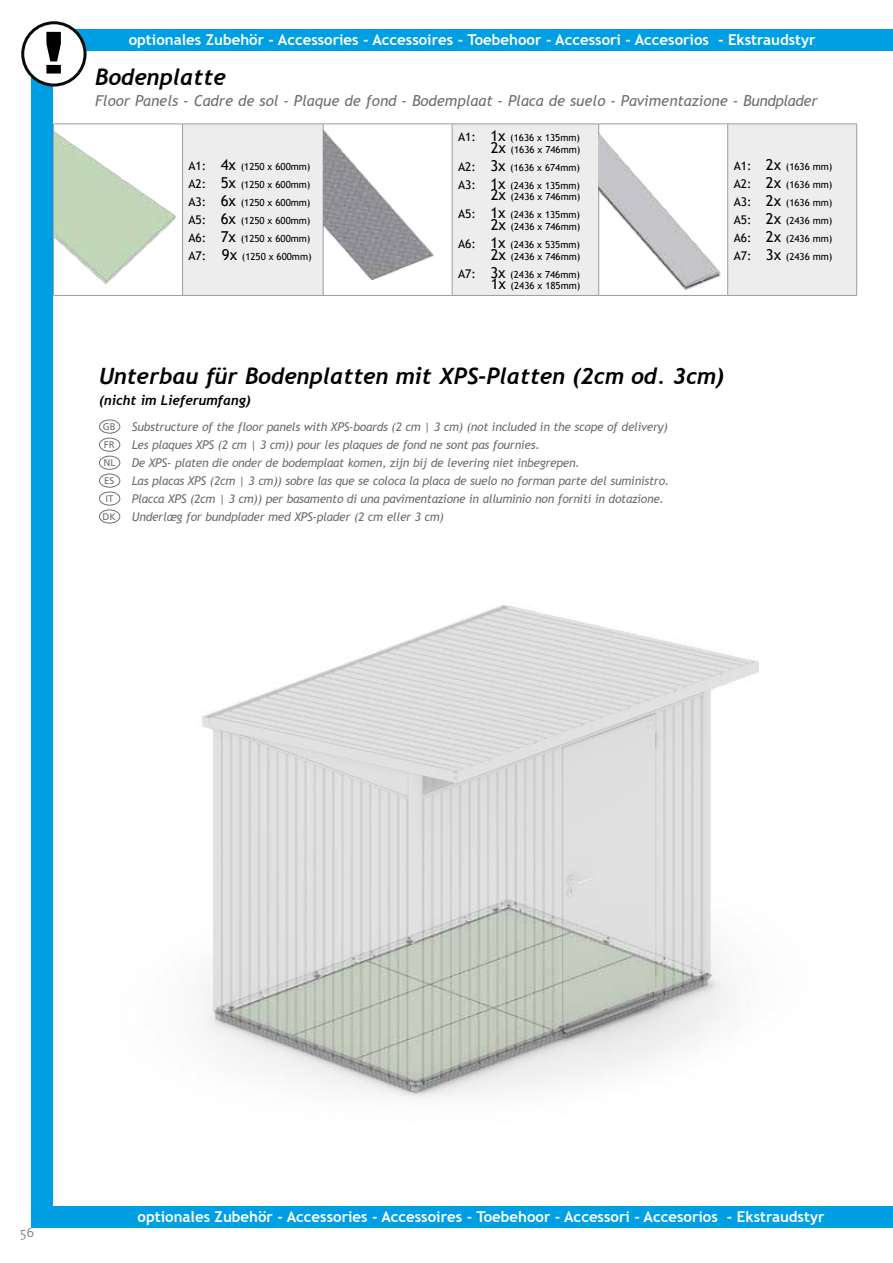
<style>
.page{position:relative;width:893px;height:1263px;background:#fff}
.page>*{position:absolute;margin:0;border:0;box-sizing:border-box;transform-origin:0 0}
.t1{font:italic 700 22.5px "Trebuchet";color:#000}
.t2{font:700 15px "Trebuchet MS";color:#fff}
.t3{font:italic 15px "Trebuchet MS";color:#706f6f}
.t4{font:italic 700 13.5px "Trebuchet";color:#000}
.t5{font:300 13.5px "The Sans";color:#706f6f}
.t6{font:italic 12px/18px "Trebuchet MS";letter-spacing:-.02em;color:#706f6f}
.t7{font:9.75px/18px "Trebuchet MS";color:#000;text-align:right}
.t8{font:9.75px/18.1px "Frutiger LT Std";color:#706f6f;text-align:justify}
.s1{font-size:12px}
.s2{font-size:15px}
</style>
<div class="page">
<div style="left:183px;top:125px;width:673px;height:170px;background:#ededed"></div>
<hr style="left:53px;top:124px;width:130px;height:1px;background:#9d9d9c">
<hr style="left:53px;top:124px;width:1px;height:171px;background:#9d9d9c">
<hr style="left:183px;top:124px;width:140px;height:1px;background:#9d9d9c">
<hr style="left:182px;top:124px;width:1px;height:171px;background:#9d9d9c">
<hr style="left:323px;top:124px;width:129px;height:1px;background:#9d9d9c">
<hr style="left:452px;top:124px;width:147px;height:1px;background:#9d9d9c">
<hr style="left:452px;top:124px;width:1px;height:171px;background:#9d9d9c">
<hr style="left:599px;top:124px;width:129px;height:1px;background:#9d9d9c">
<hr style="left:728px;top:124px;width:129px;height:1px;background:#9d9d9c">
<hr style="left:53px;top:295px;width:130px;height:1px;background:#9d9d9c">
<hr style="left:183px;top:295px;width:140px;height:1px;background:#9d9d9c">
<hr style="left:323px;top:295px;width:129px;height:1px;background:#9d9d9c">
<hr style="left:452px;top:295px;width:147px;height:1px;background:#9d9d9c">
<hr style="left:728px;top:295px;width:129px;height:1px;background:#9d9d9c">
<hr style="left:598px;top:124px;width:1px;height:171px;background:#9d9d9c">
<hr style="left:727px;top:124px;width:1px;height:171px;background:#9d9d9c">
<hr style="left:856px;top:124px;width:1px;height:171px;background:#9d9d9c">
<img style="left:54px;top:123px;width:127px;height:172px">
<img style="left:323px;top:123px;width:128px;height:173px">
<img style="left:599px;top:130px;width:129px;height:166px">
<div style="left:99px;top:420px;width:21px;height:13px;border:1px solid #706f6f;border-radius:50%"></div>
<div style="left:99px;top:438px;width:21px;height:13px;border:1px solid #706f6f;border-radius:50%"></div>
<div style="left:99px;top:456px;width:21px;height:13px;border:1px solid #706f6f;border-radius:50%"></div>
<div style="left:99px;top:492px;width:21px;height:13px;border:1px solid #706f6f;border-radius:50%"></div>
<div style="left:99px;top:474px;width:21px;height:13px;border:1px solid #706f6f;border-radius:50%"></div>
<img style="left:202px;top:605px;width:557px;height:493px">
<div style="left:31px;top:54px;width:21px;height:1173px;background:#009fe3"></div>
<div style="left:52px;top:29px;width:841px;height:22px;background:#009fe3"></div>
<div style="left:23px;top:23px;width:62px;height:62px;background:#fff;border-radius:50%"></div>
<div style="left:21px;top:21px;width:66px;height:66px;border:3px solid #0a0a0a;border-radius:50%"></div>
<svg style="left:46px;top:32px;width:15px;height:42px"></svg>
<div style="left:49px;top:1206px;width:844px;height:21px;background:#009fe3"></div>
<div style="left:99px;top:510px;width:21px;height:13px;border:1px solid #706f6f;border-radius:50%"></div>
<p class="t2" style="left:129px;top:30px;width:688px">optionales Zubehör - Accessories - Accessoires - Toebehoor - Accessori - Accesorios - Ekstraudstyr</p>
<h1 class="t1" style="left:95px;top:62px;width:132px">Bodenplatte</h1>
<p class="t3" style="left:95px;top:92px;width:724px">Floor Panels - Cadre de sol - Plaque de fond - Bodemplaat - Placa de suelo - Pavimentazione - Bundplader</p>
<p class="t7" style="left:189px;top:158px;width:125px;text-align:justify"><span class="s1">A1:</span> <span class="s2">4x</span> (1250 x 600mm)<br><span class="s1">A2:</span> <span class="s2">5x</span> (1250 x 600mm)<br><span class="s1">A3:</span> <span class="s2">6x</span> (1250 x 600mm)<br><span class="s1">A5:</span> <span class="s2">6x</span> (1250 x 600mm)<br><span class="s1">A6:</span> <span class="s2">7x</span> (1250 x 600mm)<br><span class="s1">A7:</span> <span class="s2">9x</span> (1250 x 600mm)</p>
<p class="t7" style="left:458px;top:132px;width:124px;line-height:11.7px"><span class="s1">A1:</span> <span class="s2">1x</span> (1636 x 135mm)<br><span class="s2">2x</span> (1636 x 746mm)</p>
<p class="t7" style="left:458px;top:158px;width:123px;text-align:left"><span class="s1">A2:</span> <span class="s2">3x</span> (1636 x 674mm)<br><span class="s1">A3:</span> <span class="s2">1x</span> (2436 x 135mm)</p>
<p class="t7" style="left:458px;top:188px;width:124px"><span class="s2">2x</span> (2436 x 746mm)<br><span class="s1">A5:</span> <span class="s2">1x</span> (2436 x 135mm)</p>
<p class="t7" style="left:458px;top:218px;width:124px"><span class="s2">2x</span> (2436 x 746mm)<br><span class="s1">A6:</span> <span class="s2">1x</span> (2436 x 535mm)</p>
<p class="t7" style="left:458px;top:247px;width:124px"><span class="s2">2x</span> (2436 x 746mm)<br><span class="s1">A7:</span> <span class="s2">3x</span> (2436 x 746mm)</p>
<p class="t7" style="left:491px;top:277px;width:91px"><span class="s2">1x</span> (2436 x 185mm)</p>
<p class="t7" style="left:734px;top:158px;width:100px;text-align:justify"><span class="s1">A1:</span> <span class="s2">2x</span> (1636 mm)<br><span class="s1">A2:</span> <span class="s2">2x</span> (1636 mm)<br><span class="s1">A3:</span> <span class="s2">2x</span> (1636 mm)<br><span class="s1">A5:</span> <span class="s2">2x</span> (2436 mm)<br><span class="s1">A6:</span> <span class="s2">2x</span> (2436 mm)<br><span class="s1">A7:</span> <span class="s2">3x</span> (2436 mm)</p>
<h1 class="t1" style="left:99px;top:361px;width:626px">Unterbau für Bodenplatten mit XPS-Platten (2cm od. 3cm)</h1>
<p class="t4" style="left:99px;top:391px;width:153px">(nicht im Lieferumfang)</p>
<p class="t6" style="left:132px;top:417px;width:539px">Substructure of the floor panels with XPS-boards (2 cm | 3 cm) (not included in the scope of delivery)<br>Les plaques XPS (2 cm | 3 cm)) pour les plaques de fond ne sont pas fournies.<br>De XPS- platen die onder de bodemplaat komen, zijn bij de levering niet inbegrepen.<br>Las placas XPS (2cm | 3 cm)) sobre las que se coloca la placa de suelo no forman parte del suministro.<br>Placca XPS (2cm | 3 cm)) per basamento di una pavimentazione in alluminio non forniti in dotazione.<br>Underlæg for bundplader med XPS-plader (2 cm eller 3 cm)</p>
<p class="t8" style="left:103px;top:418px;width:14px">GB FR NL</p>
<p class="t8" style="left:105px;top:490px;width:10px">IT</p>
<p class="t8" style="left:104px;top:472px;width:12px">ES</p>
<p class="t8" style="left:103px;top:508px;width:15px">DK</p>
<p class="t5" style="left:20px;top:1221px;width:16px">56</p>
<p class="t2" style="left:138px;top:1207px;width:688px">optionales Zubehör - Accessories - Accessoires - Toebehoor - Accessori - Accesorios - Ekstraudstyr</p>
</div>
